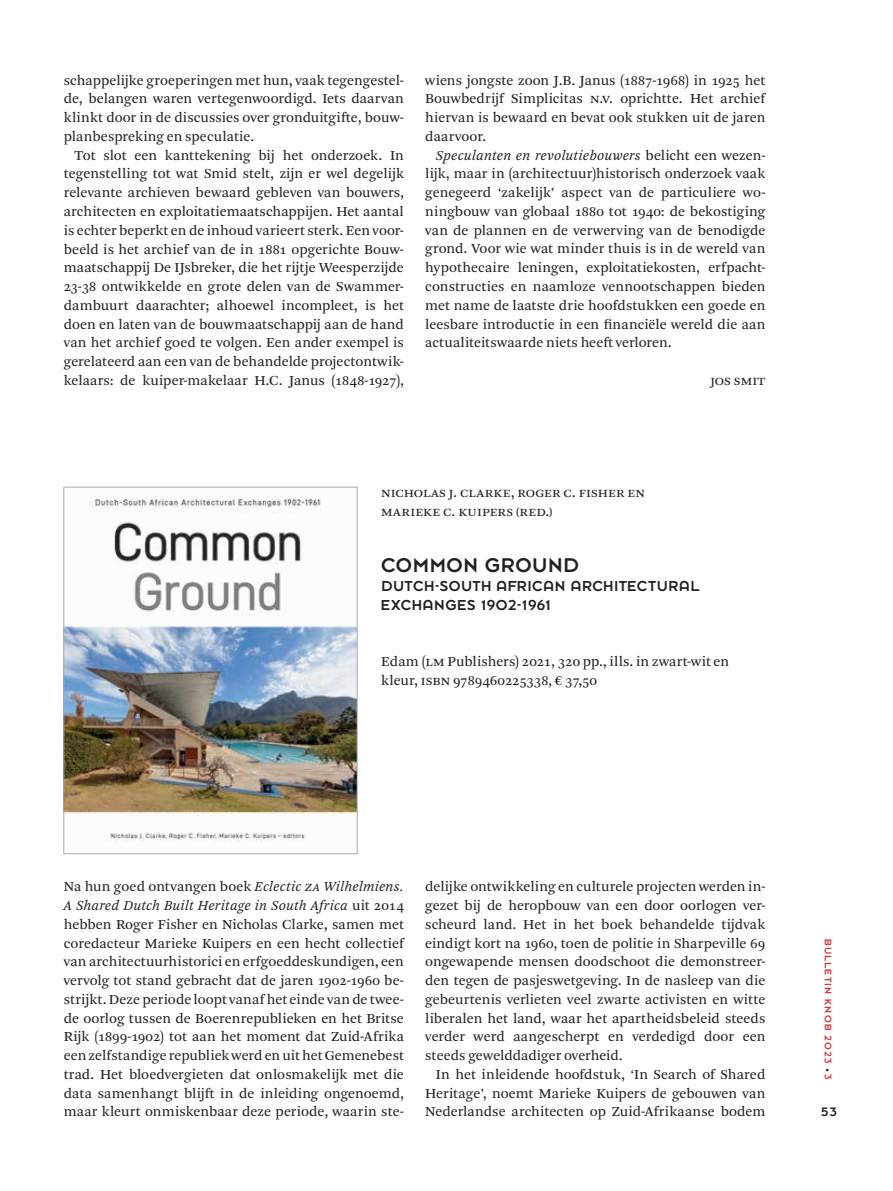
<style>
.page{position:relative;width:893px;height:1191px;background:#fff}
.page>*{position:absolute;margin:0;border:0;box-sizing:border-box;transform-origin:0 0}
.t1{font:21.9px "Dessau Pro";letter-spacing:.025em;color:#231f20}
.t2{font:15.9px/18.8px "Dessau Pro";letter-spacing:.03em;color:#231f20}
.t3{font:14.4px/18.8px "Arnhem Pro Blond";letter-spacing:.005em;color:#231f20;text-align:justify}
.t4{font:14.4px "Arnhem Pro Blond";letter-spacing:-.025em;color:#231f20}
.t5{font:13.5px "Dessau Pro";color:#231f20}
.t6{font:10.5px "Dessau Pro";letter-spacing:.11em;color:#d23139}
.s1{font-style:italic}
.s2{font-size:8.25px;color:#231f20}
</style>
<div class="page">
<img style="left:65px;top:495px;width:291px;height:346px">
<div style="left:63px;top:487px;width:295px;height:367px;border:1px solid #a8a9ad"></div>
<p class="t3" style="left:64px;top:71px;width:342px">schappelijke groeperingen met hun, vaak tegengestel&shy;de, belangen waren vertegenwoordigd. Iets daarvan klinkt door in de discussies over gronduitgifte, bouw&shy;planbespreking en speculatie.</p>
<p class="t3" style="left:64px;top:146px;width:342px;text-indent:11px">Tot slot een kanttekening bij het onderzoek. In tegenstelling tot wat Smid stelt, zijn er wel degelijk relevante archieven bewaard gebleven van bouwers, architecten en exploitatiemaatschappijen. Het aantal is echter beperkt en de inhoud varieert sterk. Een voor&shy;beeld is het archief van de in 1881 opgerichte Bouw&shy;maatschappij De IJsbreker, die het rijtje Weesperzijde 23-38 ontwikkelde en grote delen van de Swammer&shy;dambuurt daarachter; alhoewel incompleet, is het doen en laten van de bouwmaatschappij aan de hand van het archief goed te volgen. Een ander exempel is gerelateerd aan een van de behandelde projectontwik&shy;kelaars: de kuiper-makelaar H.C. Janus (1848-1927),</p>
<p class="t3" style="left:425px;top:71px;width:342px">wiens jongste zoon J.B. Janus (1887-1968) in 1925 het Bouwbedrijf Simplicitas N.V. oprichtte. Het archief hiervan is bewaard en bevat ook stukken uit de jaren daarvoor.</p>
<p class="t3" style="left:425px;top:146px;width:342px;text-indent:11px"><span class="s1">Speculanten en revolutiebouwers</span> belicht een wezen&shy;lijk, maar in (architectuur)historisch onderzoek vaak genegeerd ‘zakelijk’ aspect van de particuliere wo&shy;ningbouw van globaal 1880 tot 1940: de bekostiging van de plannen en de verwerving van de benodigde grond. Voor wie wat minder thuis is in de wereld van hypothecaire leningen, exploitatiekosten, erfpacht&shy;constructies en naamloze vennootschappen bieden met name de laatste drie hoofdstukken een goede en leesbare introductie in een financiële wereld die aan actualiteitswaarde niets heeft verloren.</p>
<p class="t3" style="left:710px;top:371px;width:40px">Jos Smit</p>
<p class="t3" style="left:381px;top:483px;width:19px">Nicholas</p>
<p class="t3" style="left:449px;top:483px;width:146px">J. Clarke, Roger C. Fishe</p>
<p class="t3" style="left:616px;top:483px;width:21px">r en</p>
<p class="t3" style="left:381px;top:502px;width:86px">Marieke c. Kuipe</p>
<p class="t3" style="left:498px;top:502px;width:56px">rs (red.)</p>
<h1 class="t1" style="left:381px;top:554px;width:199px">COMMON GROUND</h1>
<p class="t2" style="left:381px;top:577px;width:320px">DUTCH-SOUTH AFRICAN ARCHITECTURAL<br>EXCHANGES 1902-1961</p>
<p class="t3" style="left:381px;top:652px;width:350px">Edam (LM Publishers) 2021, 320 pp., ills. in zwart-wit en kleur, isbn</p>
<p class="t4" style="left:453px;top:671px;width:145px">9789460225338, € 37,50</p>
<p class="t3" style="left:64px;top:877px;width:342px">Na hun goed ontvangen boek <span class="s1">Eclectic ZA Wilhelmiens.<br>A Shared Dutch Built Heritage in South Africa</span> uit 2014 hebben Roger Fisher en Nicholas Clarke, samen met coredacteur Marieke Kuipers en een hecht collectief van architectuurhistorici en erfgoeddeskundigen, een vervolg tot stand gebracht dat de jaren 1902-1960 be&shy;strijkt. Deze periode loopt vanaf het einde van de twee&shy;de oorlog tussen de Boerenrepublieken en het Britse Rijk (1899-1902) tot aan het moment dat Zuid-Afrika een zelfstandige republiek werd en uit het Gemenebest trad. Het bloedvergieten dat onlosmakelijk met die data samenhangt blijft in de inleiding ongenoemd, maar kleurt onmiskenbaar deze periode, waarin ste-</p>
<p class="t3" style="left:425px;top:877px;width:342px">delijke ontwikkeling en culturele projecten werden in&shy;gezet bij de heropbouw van een door oorlogen ver&shy;scheurd land. Het in het boek behandelde tijdvak eindigt kort na 1960, toen de politie in Sharpeville 69 ongewapende mensen doodschoot die demonstreer&shy;den tegen de pasjeswetgeving. In de nasleep van die gebeurtenis verlieten veel zwarte activisten en witte liberalen het land, waar het apartheidsbeleid steeds verder werd aangescherpt en verdedigd door een steeds gewelddadiger overheid.</p>
<p class="t3" style="left:425px;top:1065px;width:342px;text-indent:11px">In het inleidende hoofdstuk, ‘In Search of Shared Heritage’, noemt Marieke Kuipers de gebouwen van Nederlandse architecten op Zuid-Afrikaanse bodem</p>
<p class="t6" style="left:833px;top:938px;width:143px;rotate:90deg">BULLETIN KNOB 2023 <span class="s2">•</span> 3</p>
<p class="t5" style="left:821px;top:1105px;width:17px">53</p>
</div>
